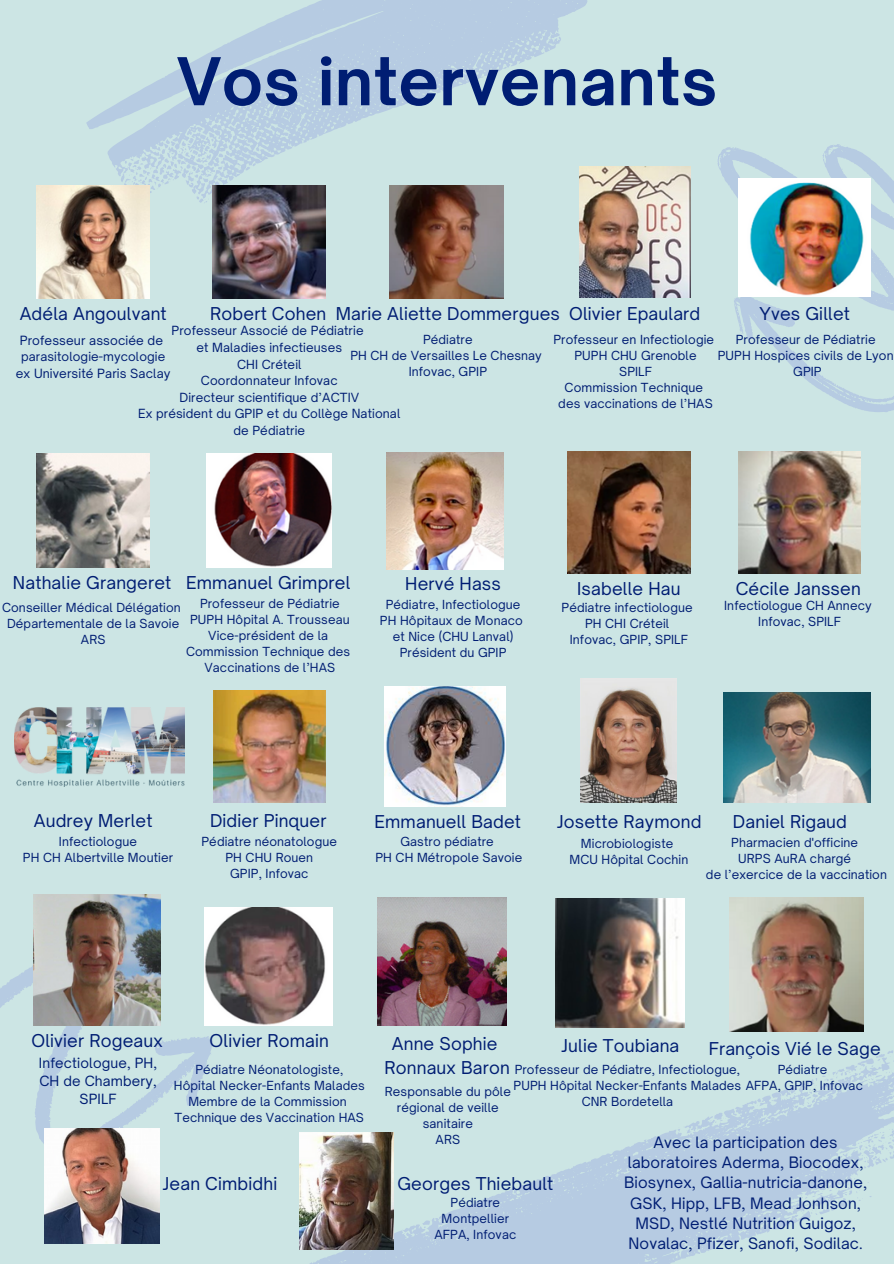
<style>
.page{position:relative;width:894px;height:1264px;background:#fff}
.page>*{position:absolute;margin:0;border:0;box-sizing:border-box;transform-origin:0 0}
.t1{font:700 63px "Open Sauce One";letter-spacing:.01em;color:#001d73}
.t2{font:16.95px/23.2px "Open Sauce One";letter-spacing:.01em;color:#001d73;text-align:center}
.t3{font:15px/20.4px "Open Sauce One";letter-spacing:.01em;color:#001d73;text-align:center}
.t4{font:13.5px/18px "Open Sauce One";letter-spacing:.01em;color:#001d73;text-align:center}
.t5{font:12.15px "Open Sauce One";letter-spacing:.01em;color:#001d73}
.t6{font:12px/16px "Open Sauce One";letter-spacing:.01em;color:#001d73;text-align:center}
</style>
<div class="page">
<div style="left:0;top:0;width:893px;height:1263px;background:#cce5e4"></div>
<svg style="left:86px;top:0;width:501px;height:231px"></svg>
<svg style="left:0;top:894px;width:230px;height:250px"></svg>
<svg style="left:656px;top:144px;width:237px;height:268px"></svg>
<svg style="left:299px;top:1050px;width:594px;height:213px"></svg>
<img style="left:212px;top:185px;width:114px;height:114px">
<img style="left:36px;top:185px;width:114px;height:114px">
<img style="left:389px;top:185px;width:114px;height:114px">
<img style="left:579px;top:166px;width:111px;height:131px">
<img style="left:737px;top:178px;width:133px;height:119px">
<img style="left:36px;top:454px;width:114px;height:113px">
<img style="left:206px;top:454px;width:125px;height:113px">
<img style="left:386px;top:452px;width:117px;height:117px">
<img style="left:567px;top:451px;width:122px;height:122px">
<img style="left:738px;top:451px;width:122px;height:122px">
<img style="left:14px;top:707px;width:170px;height:79px">
<img style="left:213px;top:690px;width:113px;height:112px">
<img style="left:580px;top:678px;width:96px;height:125px">
<img style="left:723px;top:692px;width:147px;height:110px">
<img style="left:34px;top:894px;width:127px;height:131px">
<img style="left:204px;top:907px;width:128px;height:118px">
<img style="left:377px;top:897px;width:129px;height:128px">
<img style="left:555px;top:898px;width:129px;height:129px">
<img style="left:729px;top:897px;width:134px;height:134px">
<img style="left:384px;top:686px;width:121px;height:120px">
<img style="left:44px;top:1128px;width:116px;height:115px">
<img style="left:299px;top:1132px;width:94px;height:117px">
<p class="t1" style="left:177px;top:42px;width:541px">Vos intervenants</p>
<h1 class="t2" style="left:210px;top:302px;width:117px">Robert Cohen</h1>
<h2 class="t2" style="left:335px;top:302px;width:226px">Marie Aliette Dommergues</h2>
<h2 class="t6" style="left:423px;top:331px;width:51px">Pédiatre</h2>
<h2 class="t6" style="left:350px;top:347px;width:193px">PH CH de Versailles Le Chesnay</h2>
<h2 class="t6" style="left:408px;top:363px;width:80px">Infovac, GPIP</h2>
<p class="t2" style="left:569px;top:302px;width:133px">Olivier Epaulard</p>
<p class="t6" style="left:553px;top:331px;width:162px">Professeur en Infectiologie</p>
<p class="t6" style="left:574px;top:347px;width:124px">PUPH CHU Grenoble</p>
<p class="t6" style="left:619px;top:363px;width:34px">SPILF</p>
<p class="t6" style="left:564px;top:379px;width:140px">Commission Technique</p>
<p class="t6" style="left:558px;top:395px;width:156px">des vaccinations de l’HAS</p>
<p class="t2" style="left:759px;top:302px;width:92px">Yves Gillet</p>
<p class="t2" style="left:20px;top:302px;width:148px">Adéla Angoulvant</p>
<p class="t6" style="left:171px;top:323px;width:193px">Professeur Associé de Pédiatrie</p>
<p class="t6" style="left:196px;top:339px;width:147px">et Maladies infectieuses</p>
<p class="t6" style="left:237px;top:356px;width:66px">CHI Créteil</p>
<p class="t6" style="left:201px;top:372px;width:138px">Coordonnateur Infovac</p>
<p class="t6" style="left:179px;top:389px;width:181px">Directeur scientifique d’ACTIV</p>
<p class="t6" style="left:138px;top:405px;width:263px;line-height:16.6px">Ex président du GPIP et du Collège National de Pédiatrie</p>
<p class="t6" style="left:735px;top:331px;width:141px">Professeur de Pédiatrie</p>
<p class="t6" style="left:717px;top:347px;width:177px">PUPH Hospices civils de Lyon</p>
<p class="t6" style="left:793px;top:363px;width:30px">GPIP</p>
<p class="t5" style="left:20px;top:332px;width:145px">Professeur associée de</p>
<p class="t6" style="left:21px;top:348px;width:146px">parasitologie-mycologie</p>
<h2 class="t5" style="left:16px;top:365px;width:156px">ex Université Paris Saclay</h2>
<p class="t2" style="left:13px;top:570px;width:160px">Nathalie Grangeret</p>
<p class="t2" style="left:186px;top:570px;width:166px">Emmanuel Grimprel</p>
<p class="t6" style="left:200px;top:595px;width:141px">Professeur de Pédiatrie</p>
<p class="t6" style="left:190px;top:611px;width:161px">PUPH Hôpital A. Trousseau</p>
<p class="t6" style="left:208px;top:627px;width:121px">Vice-président de la</p>
<h2 class="t6" style="left:186px;top:643px;width:165px">Commission Technique des</h2>
<p class="t6" style="left:204px;top:659px;width:132px">Vaccinations de l’HAS</p>
<p class="t6" style="left:2px;top:599px;width:180px">Conseiller Médical Délégation</p>
<p class="t6" style="left:7px;top:615px;width:174px">Départementale de la Savoie</p>
<p class="t6" style="left:81px;top:631px;width:26px">ARS</p>
<p class="t2" style="left:405px;top:572px;width:97px">Hervé Hass</p>
<p class="t6" style="left:385px;top:596px;width:136px">Pédiatre, Infectiologue</p>
<p class="t6" style="left:380px;top:612px;width:144px">PH Hôpitaux de Monaco</p>
<h2 class="t6" style="left:393px;top:628px;width:122px">et Nice (CHU Lanval)</h2>
<p class="t6" style="left:399px;top:644px;width:108px">Président du GPIP</p>
<p class="t2" style="left:577px;top:576px;width:105px">Isabelle Hau</p>
<p class="t6" style="left:561px;top:599px;width:133px">Pédiatre infectiologue</p>
<p class="t6" style="left:585px;top:615px;width:86px">PH CHI Créteil</p>
<p class="t6" style="left:569px;top:631px;width:120px">Infovac, GPIP, SPILF</p>
<h2 class="t2" style="left:735px;top:576px;width:126px">Cécile Janssen</h2>
<p class="t6" style="left:724px;top:598px;width:149px">Infectiologue CH Annecy</p>
<p class="t6" style="left:758px;top:614px;width:84px">Infovac, SPILF</p>
<h2 class="t2" style="left:34px;top:808px;width:120px">Audrey Merlet</h2>
<p class="t6" style="left:59px;top:833px;width:80px">Infectiologue</p>
<p class="t6" style="left:23px;top:849px;width:152px">PH CH Albertville Moutier</p>
<p class="t2" style="left:210px;top:808px;width:118px">Didier Pinquer</p>
<h2 class="t2" style="left:374px;top:810px;width:148px">Emmanuell Badet</h2>
<p class="t6" style="left:400px;top:833px;width:95px">Gastro pédiatre</p>
<p class="t6" style="left:375px;top:849px;width:148px">PH CH Métropole Savoie</p>
<p class="t6" style="left:201px;top:833px;width:137px">Pédiatre néonatologue</p>
<p class="t6" style="left:225px;top:849px;width:89px">PH CHU Rouen</p>
<p class="t6" style="left:230px;top:865px;width:80px">GPIP, Infovac</p>
<p class="t2" style="left:557px;top:809px;width:146px">Josette Raymond</p>
<p class="t2" style="left:732px;top:809px;width:115px">Daniel Rigaud</p>
<p class="t6" style="left:580px;top:835px;width:94px">Microbiologiste</p>
<p class="t6" style="left:569px;top:851px;width:120px">MCU Hôpital Cochin</p>
<h2 class="t6" style="left:731px;top:834px;width:128px">Pharmacien d'officine</h2>
<p class="t6" style="left:738px;top:850px;width:114px">URPS AuRA chargé</p>
<p class="t6" style="left:705px;top:866px;width:182px">de l’exercice de la vaccination</p>
<p class="t2" style="left:31px;top:1029px;width:133px">Olivier Rogeaux</p>
<p class="t2" style="left:209px;top:1029px;width:121px">Olivier Romain</p>
<p class="t2" style="left:384px;top:1032px;width:127px">Anne Sophie<br>Ronnaux Baron</p>
<p class="t6" style="left:385px;top:1083px;width:127px">Responsable du pôle régional de veille sanitaire</p>
<h2 class="t6" style="left:435px;top:1131px;width:26px">ARS</h2>
<h2 class="t2" style="left:561px;top:1033px;width:119px">Julie Toubiana</h2>
<p class="t2" style="left:708px;top:1036px;width:173px">François Vié le Sage</p>
<p class="t6" style="left:777px;top:1061px;width:51px">Pédiatre</p>
<h2 class="t4" style="left:39px;top:1053px;width:120px">Infectiologue, PH,<br>CH de Chambery,<br>SPILF</h2>
<p class="t6" style="left:195px;top:1061px;width:149px">Pédiatre Néonatologiste,</p>
<p class="t6" style="left:174px;top:1077px;width:192px">Hôpital Necker-Enfants Malades</p>
<p class="t6" style="left:188px;top:1093px;width:160px">Membre de la Commission</p>
<h2 class="t6" style="left:174px;top:1109px;width:191px">Technique des Vaccination HAS</h2>
<p class="t6" style="left:514px;top:1061px;width:227px">Professeur de Pédiatre, Infectiologue,</p>
<p class="t6" style="left:513px;top:1077px;width:350px">PUPH Hôpital Necker-Enfants Malades AFPA, GPIP, Infovac</p>
<p class="t6" style="left:581px;top:1093px;width:93px">CNR Bordetella</p>
<p class="t3" style="left:624px;top:1131px;width:244px">Avec la participation des laboratoires Aderma, Biocodex,<br>Biosynex, Gallia-nutricia-danone,<br>GSK, Hipp, LFB, Mead Jonhson,<br>MSD, Nestlé Nutrition Guigoz,<br>Novalac, Pfizer, Sanofi, Sodilac.</p>
<p class="t2" style="left:163px;top:1172px;width:116px">Jean Cimbidhi</p>
<p class="t2" style="left:397px;top:1172px;width:157px">Georges Thiebault</p>
<h2 class="t6" style="left:450px;top:1193px;width:51px">Pédiatre</h2>
<h4 class="t6" style="left:441px;top:1209px;width:69px">Montpellier</h4>
<p class="t6" style="left:434px;top:1225px;width:83px">AFPA, Infovac</p>
</div>
